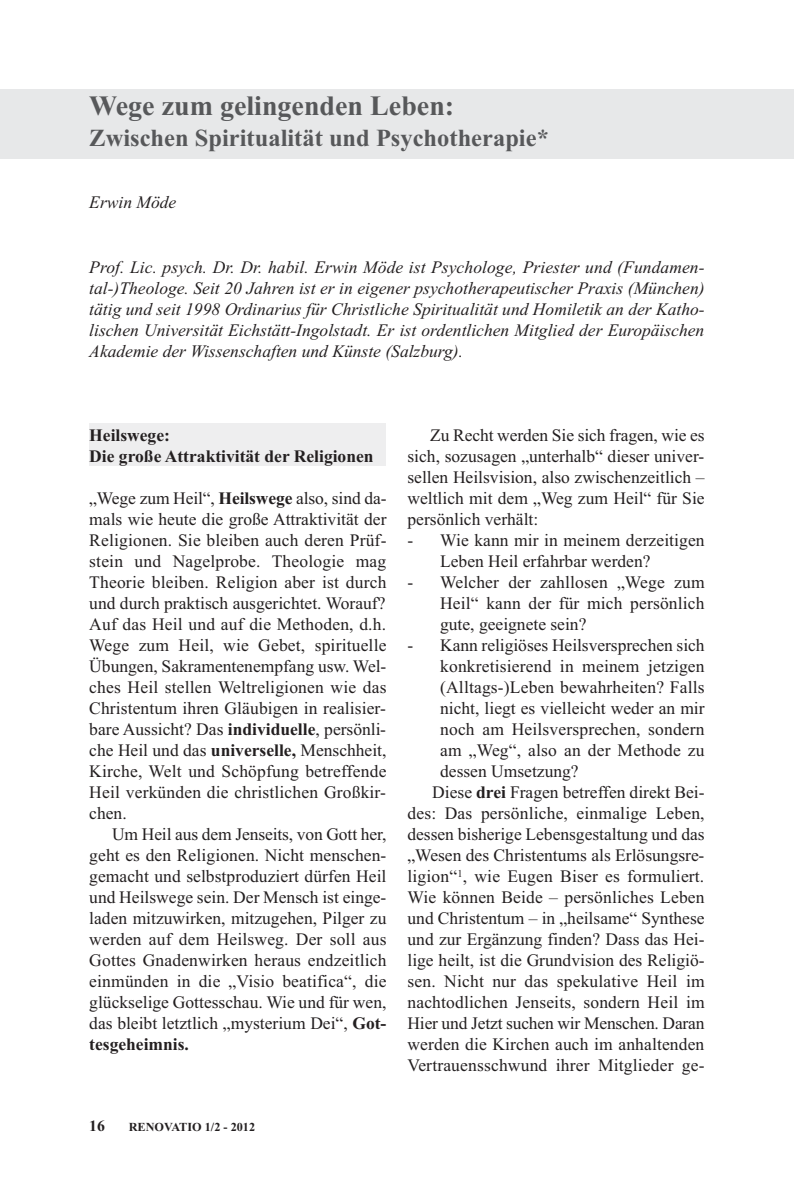
<style>
.page{position:relative;width:794px;height:1191px;background:#fff}
.page>*{position:absolute;margin:0;border:0;box-sizing:border-box;transform-origin:0 0}
.t1{font:700 28px "Times New Roman";color:#57585a}
.t2{font:700 24.5px "Times New Roman";color:#57585a}
.t3{font:17.5px/21px "Times New Roman";color:#231f20;text-align:justify}
.t4{font:italic 17.5px/21px "Times New Roman";color:#231f20;text-align:justify}
.t5{font:700 17.5px/21px "Times New Roman";color:#231f20}
.t6{font:700 15.75px "Times New Roman";color:#231f20}
.t7{font:700 12.25px "Times New Roman";color:#231f20}
.s1{font-weight:700}
</style>
<div class="page">
<div style="left:89px;top:423px;width:297px;height:42px;background:#eeeeef"></div>
<div style="left:0;top:89px;width:794px;height:70px;background:#e7e8e9"></div>
<h1 class="t1" style="left:89px;top:89px;width:366px">Wege zum gelingenden Leben:</h1>
<h2 class="t2" style="left:89px;top:124px;width:461px">Zwischen Spiritualität und Psychotherapie*</h2>
<p class="t4" style="left:89px;top:192px;width:89px">Erwin Möde</p>
<p class="t4" style="left:89px;top:256px;width:617px">Prof. Lic. psych. Dr. Dr. habil. Erwin Möde ist Psychologe, Priester und (Fundamen&shy;tal-)Theologe. Seit 20 Jahren ist er in eigener psychotherapeutischer Praxis (München) tätig und seit 1998 Ordinarius für Christliche Spiritualität und Homiletik an der Katho&shy;lischen Universität Eichstätt-Ingolstadt. Er ist ordentlichen Mitglied der Europäischen Akademie der Wissenschaften und Künste (Salzburg).</p>
<p class="t5" style="left:89px;top:424px;width:286px">Heilswege:<br>Die große Attraktivität der Religionen</p>
<p class="t3" style="left:89px;top:487px;width:299px">„Wege zum Heil“, <span class="s1">Heilswege</span> also, sind da&shy;mals wie heute die große Attraktivität der Religionen. Sie bleiben auch deren Prüf&shy;stein und Nagelprobe. Theologie mag Theorie bleiben. Religion aber ist durch und durch praktisch ausgerichtet. Worauf?<br>Auf das Heil und auf die Methoden, d.h.<br>Wege zum Heil, wie Gebet, spirituelle Übungen, Sakramentenempfang usw. Wel&shy;ches Heil stellen Weltreligionen wie das Christentum ihren Gläubigen in realisier&shy;bare Aussicht? Das <span class="s1">individuelle</span>, persönli&shy;che Heil und das <span class="s1">universelle,</span> Menschheit, Kirche, Welt und Schöpfung betreffende Heil verkünden die christlichen Großkir&shy;chen.</p>
<p class="t3" style="left:89px;top:823px;width:299px;text-indent:23px">Um Heil aus dem Jenseits, von Gott her, geht es den Religionen. Nicht menschen&shy;gemacht und selbstproduziert dürfen Heil und Heilswege sein. Der Mensch ist einge&shy;laden mitzuwirken, mitzugehen, Pilger zu werden auf dem Heilsweg. Der soll aus Gottes Gnadenwirken heraus endzeitlich einmünden in die „Visio beatifica“, die glückselige Gottesschau. Wie und für wen, das bleibt letztlich „mysterium Dei“, <span class="s1">Got&shy;tesgeheimnis.</span></p>
<p class="t6" style="left:89px;top:1116px;width:17px">16</p>
<p class="t7" style="left:129px;top:1120px;width:128px">RENOVATIO 1/2 - 2012</p>
<p class="t3" style="left:407px;top:424px;width:299px;text-indent:23px">Zu Recht werden Sie sich fragen, wie es sich, sozusagen „unterhalb“ dieser univer&shy;sellen Heilsvision, also zwischenzeitlich – weltlich mit dem „Weg zum Heil“ für Sie persönlich verhält:</p>
<p class="t3" style="left:440px;top:529px;width:266px;text-indent:-33px">- Wie kann mir in meinem derzeitigen<br>Leben Heil erfahrbar werden?</p>
<p class="t3" style="left:440px;top:571px;width:266px;text-indent:-33px">- Welcher der zahllosen „Wege zum Heil“ kann der für mich persönlich gute, geeignete sein?</p>
<p class="t3" style="left:407px;top:634px;width:299px">- Kann religiöses Heilsversprechen sich</p>
<p class="t3" style="left:440px;top:655px;width:266px">konkretisierend in meinem jetzigen</p>
<p class="t3" style="left:440px;top:676px;width:266px">(Alltags-)Leben bewahrheiten? Falls</p>
<p class="t3" style="left:440px;top:697px;width:266px">nicht, liegt es vielleicht weder an mir</p>
<p class="t3" style="left:440px;top:718px;width:266px">noch am Heilsversprechen, sondern</p>
<p class="t3" style="left:440px;top:739px;width:266px">am „Weg“, also an der Methode zu</p>
<p class="t3" style="left:440px;top:760px;width:140px">dessen Umsetzung?</p>
<p class="t3" style="left:432px;top:781px;width:274px">Diese <span class="s1">drei</span> Fragen betreffen direkt Bei-</p>
<p class="t3" style="left:407px;top:802px;width:299px">des: Das persönliche, einmalige Leben,</p>
<p class="t3" style="left:407px;top:823px;width:299px">dessen bisherige Lebensgestaltung und das</p>
<p class="t3" style="left:407px;top:844px;width:298px">„Wesen des Christentums als Erlösungsre-</p>
<p class="t3" style="left:407px;top:865px;width:298px">ligion“<sup>1</sup>, wie Eugen Biser es formuliert.</p>
<p class="t3" style="left:407px;top:886px;width:299px">Wie können Beide – persönliches Leben</p>
<p class="t3" style="left:407px;top:907px;width:299px">und Christentum – in „heilsame“ Synthese</p>
<p class="t3" style="left:407px;top:928px;width:299px">und zur Ergänzung finden? Dass das Hei-</p>
<p class="t3" style="left:407px;top:949px;width:299px">lige heilt, ist die Grundvision des Religiö-</p>
<p class="t3" style="left:407px;top:970px;width:299px">sen. Nicht nur das spekulative Heil im</p>
<p class="t3" style="left:407px;top:991px;width:299px">nachtodlichen Jenseits, sondern Heil im</p>
<p class="t3" style="left:407px;top:1012px;width:299px">Hier und Jetzt suchen wir Menschen. Daran</p>
<p class="t3" style="left:407px;top:1033px;width:298px">werden die Kirchen auch im anhaltenden</p>
<p class="t3" style="left:407px;top:1054px;width:299px">Vertrauensschwund ihrer Mitglieder ge-</p>
</div>
